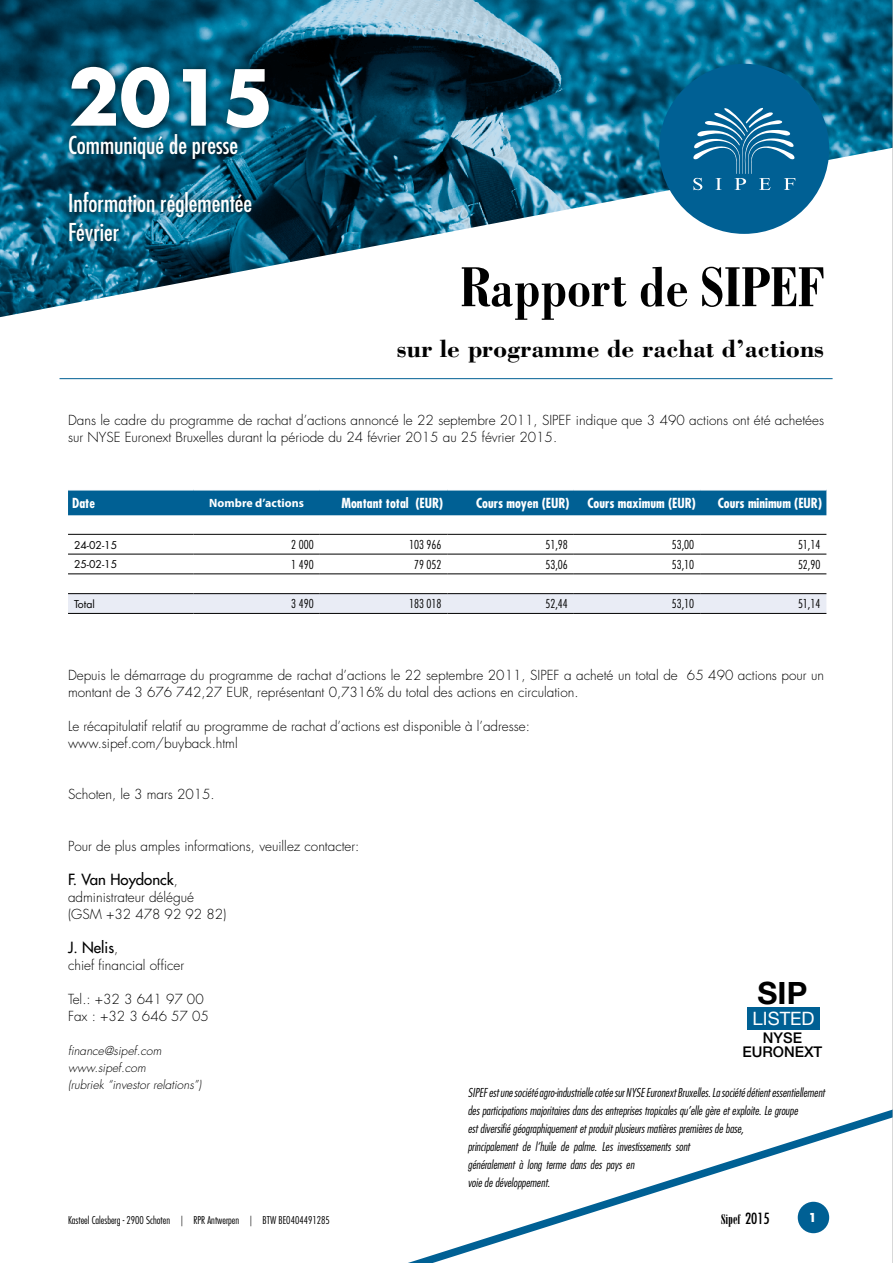
<style>
.page{position:relative;width:893px;height:1263px;background:#fff}
.page>*{position:absolute;margin:0;border:0;box-sizing:border-box;transform-origin:0 0}
.t1{font:700 75px "Futura Std";color:#fff}
.t2{font:700 condensed 60px "Bodoni Std";color:#000}
.t3{font:700 30.75px "Helvetica Neue LT Pro";color:#000}
.t4{font:700 25.5px "Bodoni Std";color:#000}
.t5{font:condensed 24px/28.8px "Futura Std";color:#fff}
.t6{font:18.45px "Helvetica Neue LT Pro";color:#fff}
.t7{font:500 15px "Futura Std";color:#000}
.t8{font:500 14.85px/14.4px "Helvetica Neue LT Pro";color:#000;text-align:center}
.t9{font:300 13.5px/17px "Futura Std";color:#000}
.t10{font:700 condensed 13.5px "Futura Std";color:#fff}
.t11{font:13.5px "Bodoni Std Poster Compressed";color:#000}
.t12{font:italic 300 condensed 12px/18px "Futura Std";color:#000}
.t13{font:300 condensed 12px "Futura Std";color:#000}
.t14{font:italic 300 12px/17px "Futura Std";color:#000}
.t15{font:700 12px "Myriad Pro";color:#fff}
.t16{font:700 12px "Futura Std";color:#fff}
.t17{font:300 condensed 10.5px "Futura Std";color:#000}
.t18{font:10.5px "Futura Std";color:#000}
.s1{font-weight:300;font-size:13.5px}
.s2{font-family:"Futura Std";font-stretch:condensed;font-size:15px}
</style>
<div class="page">
<img style="left:0;top:0;width:892px;height:318px">
<div style="left:659px;top:64px;width:170px;height:170px;background:#006094;border-radius:50%"></div>
<svg style="left:693px;top:107px;width:102px;height:83px"></svg>
<svg style="left:408px;top:1109px;width:484px;height:154px"></svg>
<div style="left:798px;top:1202px;width:31px;height:31px;background:#006094;border-radius:50%"></div>
<hr style="left:892px;top:0;width:1px;height:1263px;background:#b3b2b2">
<div style="left:61px;top:58px;width:216px;height:191px;background:#000;opacity:.75"></div>
<hr style="left:60px;top:378px;width:773px;height:1px;background:#006094">
<div style="left:68px;top:490px;width:758px;height:25px;background:#006094"></div>
<svg style="left:68px;top:594px;width:758px;height:19px;background:#e6e9f1"></svg>
<hr style="left:68px;top:534px;width:125px;height:1px;background:#000">
<hr style="left:193px;top:534px;width:127px;height:1px;background:#000">
<hr style="left:320px;top:534px;width:128px;height:1px;background:#000">
<hr style="left:448px;top:534px;width:126px;height:1px;background:#000">
<hr style="left:574px;top:534px;width:126px;height:1px;background:#000">
<hr style="left:700px;top:534px;width:126px;height:1px;background:#000">
<hr style="left:68px;top:554px;width:125px;height:1px;background:#000">
<hr style="left:193px;top:554px;width:127px;height:1px;background:#000">
<hr style="left:320px;top:554px;width:128px;height:1px;background:#000">
<hr style="left:448px;top:554px;width:126px;height:1px;background:#000">
<hr style="left:574px;top:554px;width:126px;height:1px;background:#000">
<hr style="left:700px;top:554px;width:126px;height:1px;background:#000">
<hr style="left:68px;top:574px;width:125px;height:1px;background:#000">
<hr style="left:193px;top:574px;width:127px;height:1px;background:#000">
<hr style="left:320px;top:574px;width:128px;height:1px;background:#000">
<hr style="left:448px;top:574px;width:126px;height:1px;background:#000">
<hr style="left:574px;top:574px;width:126px;height:1px;background:#000">
<hr style="left:700px;top:574px;width:126px;height:1px;background:#000">
<hr style="left:68px;top:593px;width:125px;height:1px;background:#000">
<hr style="left:193px;top:593px;width:127px;height:1px;background:#000">
<hr style="left:320px;top:593px;width:128px;height:1px;background:#000">
<hr style="left:448px;top:593px;width:126px;height:1px;background:#000">
<hr style="left:574px;top:593px;width:126px;height:1px;background:#000">
<hr style="left:700px;top:593px;width:126px;height:1px;background:#000">
<hr style="left:68px;top:613px;width:125px;height:1px;background:#000">
<hr style="left:193px;top:613px;width:127px;height:1px;background:#000">
<hr style="left:320px;top:613px;width:128px;height:1px;background:#000">
<hr style="left:448px;top:613px;width:126px;height:1px;background:#000">
<hr style="left:574px;top:613px;width:126px;height:1px;background:#000">
<hr style="left:700px;top:613px;width:126px;height:1px;background:#000">
<div style="left:747px;top:1007px;width:73px;height:23px;background:#006094"></div>
<h1 class="t1" style="left:68px;top:48px;width:207px">2015</h1>
<h3 class="t5" style="left:68px;top:131px;width:172px">Communiqué de presse</h3>
<h3 class="t5" style="left:68px;top:189px;width:186px">Information réglementée<br>Février</h3>
<h2 class="t2" style="left:461px;top:254px;width:365px">Rapport de SIPEF</h2>
<h3 class="t4" style="left:397px;top:333px;width:429px">sur le programme de rachat d’actions</h3>
<p class="t9" style="left:68px;top:412px;width:758px">Dans le cadre du programme de rachat d’actions annoncé le 22 septembre 2011, SIPEF indique que 3 490 actions ont été achetées sur NYSE Euronext Bruxelles durant la période du 24 février 2015 au 25 février 2015.</p>
<p class="t10" style="left:72px;top:495px;width:24px">Date</p>
<p class="t15" style="left:209px;top:497px;width:96px">Nombre d’actions</p>
<p class="t10" style="left:341px;top:495px;width:103px">Montant total (EUR)</p>
<p class="t10" style="left:476px;top:495px;width:95px">Cours moyen (EUR)</p>
<p class="t10" style="left:587px;top:495px;width:110px">Cours maximum (EUR)</p>
<p class="t10" style="left:718px;top:495px;width:106px">Cours minimum (EUR)</p>
<p class="t18" style="left:74px;top:538px;width:45px">24-02-15</p>
<p class="t13" style="left:291px;top:538px;width:24px">2 000</p>
<p class="t13" style="left:409px;top:538px;width:34px">103 966</p>
<p class="t13" style="left:545px;top:538px;width:24px">51,98</p>
<p class="t13" style="left:672px;top:538px;width:24px">53,00</p>
<p class="t13" style="left:798px;top:538px;width:24px">51,14</p>
<p class="t18" style="left:74px;top:558px;width:45px">25-02-15</p>
<p class="t13" style="left:291px;top:557px;width:24px">1 490</p>
<p class="t13" style="left:414px;top:557px;width:29px">79 052</p>
<p class="t13" style="left:545px;top:557px;width:24px">53,06</p>
<p class="t13" style="left:672px;top:557px;width:24px">53,10</p>
<p class="t13" style="left:798px;top:557px;width:24px">52,90</p>
<p class="t18" style="left:74px;top:597px;width:22px">Total</p>
<p class="t13" style="left:291px;top:597px;width:24px">3 490</p>
<p class="t13" style="left:409px;top:597px;width:34px">183 018</p>
<p class="t13" style="left:545px;top:597px;width:24px">52,44</p>
<p class="t13" style="left:672px;top:597px;width:24px">53,10</p>
<p class="t13" style="left:798px;top:597px;width:24px">51,14</p>
<p class="t9" style="left:68px;top:667px;width:758px">Depuis le démarrage du programme de rachat d’actions le 22 septembre 2011, SIPEF a acheté un total de 65 490 actions pour un montant de 3 676 742,27 EUR, représentant 0,7316% du total des actions en circulation.</p>
<p class="t9" style="left:68px;top:718px;width:463px">Le récapitulatif relatif au programme de rachat d’actions est disponible à l’adresse: www.sipef.com/buyback.html</p>
<p class="t9" style="left:68px;top:786px;width:148px">Schoten, le 3 mars 2015.</p>
<p class="t9" style="left:68px;top:837px;width:293px">Pour de plus amples informations, veuillez contacter:</p>
<p class="t7" style="left:68px;top:869px;width:111px">F. Van Hoydonck<span class="s1">,</span></p>
<p class="t9" style="left:68px;top:888px;width:160px">administrateur délégué (GSM +32 478 92 92 82)</p>
<p class="t7" style="left:68px;top:938px;width:52px">J. Nelis<span class="s1">,</span></p>
<p class="t9" style="left:68px;top:956px;width:118px">chief financial officer</p>
<p class="t9" style="left:68px;top:990px;width:142px">Tel.: +32 3 641 97 00<br>Fax : +32 3 646 57 05</p>
<p class="t14" style="left:68px;top:1042px;width:135px">finance@sipef.com www.sipef.com<br>(rubriek “investor relations”)</p>
<p class="t12" style="left:468px;top:1083px;width:358px">SIPEF est une société agro-industrielle cotée sur NYSE Euronext Bruxelles. La société détient essentiellement des participations majoritaires dans des entreprises tropicales qu’elle gère et exploite. Le groupe<br>est diversifié géographiquement et produit plusieurs matières premières de base,<br>principalement de l’huile de palme. Les investissements sont<br>généralement à long terme dans des pays en<br>voie de développement.</p>
<h3 class="t3" style="left:758px;top:973px;width:51px">SIP</h3>
<p class="t8" style="left:742px;top:1030px;width:81px">NYSE<br>EURONEXT</p>
<h3 class="t6" style="left:753px;top:1007px;width:63px">LISTED</h3>
<p class="t17" style="left:68px;top:1213px;width:263px">Kasteel Calesberg - 2900 Schoten | RPR Antwerpen | BTW BE0404491285</p>
<p class="t11" style="left:721px;top:1211px;width:50px">Sipef <span class="s2">2015</span></p>
<p class="t16" style="left:809px;top:1210px;width:10px">1</p>
</div>
